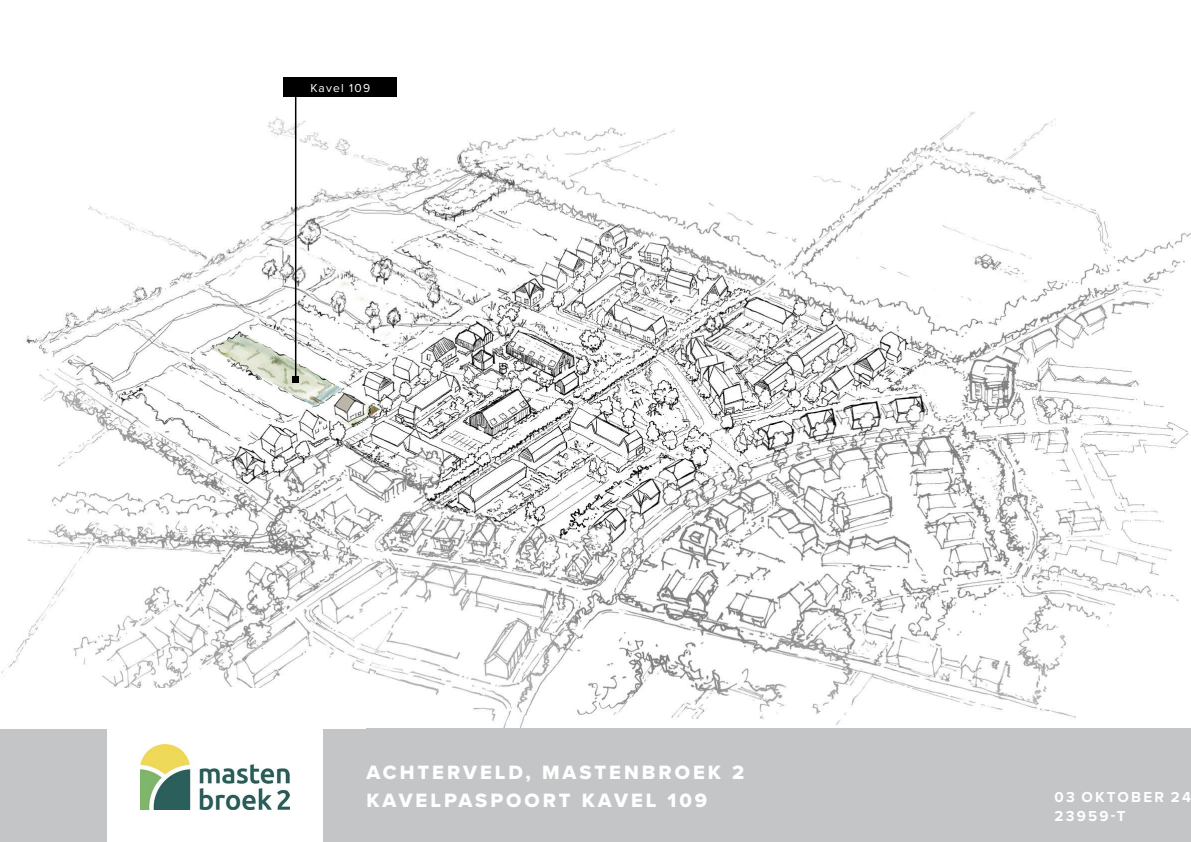
<style>
.page{position:relative;width:1191px;height:842px;background:#fff}
.page>*{position:absolute;margin:0;border:0;box-sizing:border-box;transform-origin:0 0}
.t1{font:20px/27.5px "Proxima Nova Extrabld";letter-spacing:.15em;color:#fff}
.t2{font:700 15px/19px "Proxima Nova";letter-spacing:.15em;color:#fff}
.t3{font:12px "Proxima Nova";letter-spacing:.1em;color:#fff}
</style>
<div class="page">
<img style="left:1px;top:97px;width:1190px;height:632px">
<img style="left:210px;top:333px;width:170px;height:94px">
<div style="left:0;top:729px;width:1191px;height:113px;background:#c3c5c6"></div>
<div style="left:108px;top:688px;width:215px;height:154px;background:#fff"></div>
<img style="left:141px;top:744px;width:149px;height:66px">
<div style="left:283px;top:77px;width:114px;height:20px;background:#000"></div>
<hr style="left:295px;top:97px;width:1px;height:282px;background:#000">
<svg style="left:293px;top:376px;width:6px;height:6px"></svg>
<p class="t3" style="left:310px;top:79px;width:61px">Kavel 109</p>
<p class="t1" style="left:366px;top:759px;width:379px">ACHTERVELD, MASTENBROEK 2<br>KAVELPASPOORT KAVEL 109</p>
<p class="t2" style="left:1054px;top:787px;width:138px">03 OKTOBER 24<br>23959-T</p>
</div>
